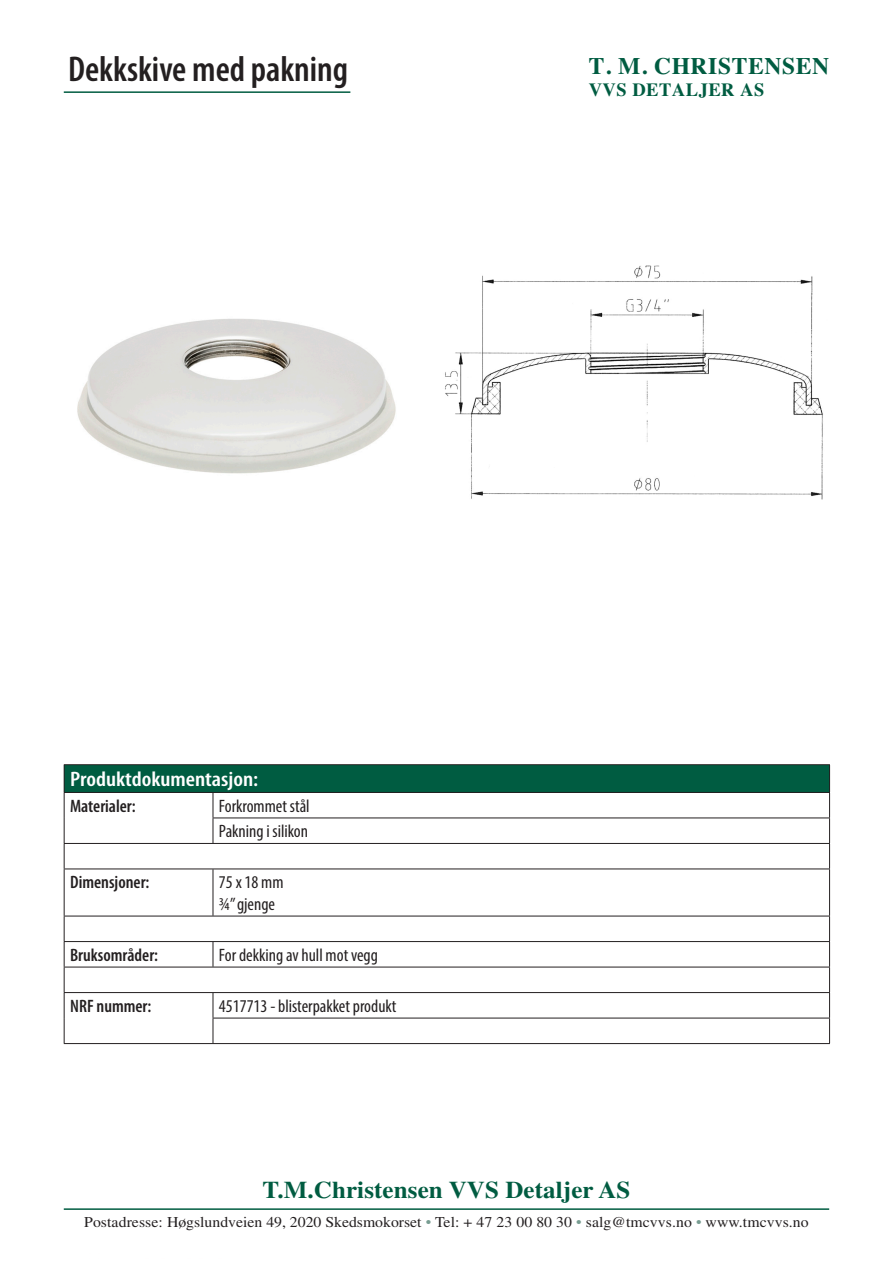
<style>
.page{position:relative;width:893px;height:1263px;background:#fff}
.page>*{position:absolute;margin:0;border:0;box-sizing:border-box;transform-origin:0 0}
.t1{font:600 condensed 36px "Myriad Pro";color:#231f20}
.t2{font:700 24px "Times";letter-spacing:.005em;color:#005c41;scale:1.04 1}
.t3{font:700 23.7px "Times";letter-spacing:.025em;color:#005c41}
.t4{font:600 condensed 21px "Myriad Pro";color:#fff;scale:1.12 1}
.t5{font:700 18.6px "Times";letter-spacing:.025em;color:#005c41}
.t6{font:condensed 18px/25.5px "Myriad Pro";color:#231f20}
.t7{font:600 condensed 18px "Myriad Pro";color:#231f20}
.t8{font:15px "Times";letter-spacing:.005em;color:#231f20;scale:1.05 1}
.s1{color:#789d92}
</style>
<div class="page">
<hr style="left:64px;top:1208px;width:765px;height:2px;background:#005c41">
<hr style="left:64px;top:91px;width:286px;height:2px;background:#005c41">
<img style="left:77px;top:319px;width:319px;height:155px">
<img style="left:445px;top:265px;width:378px;height:235px">
<div style="left:64px;top:765px;width:766px;height:27px;background:#005c41"></div>
<hr style="left:64px;top:764px;width:149px;height:1px;background:#231f20">
<hr style="left:213px;top:764px;width:617px;height:1px;background:#231f20">
<hr style="left:64px;top:792px;width:149px;height:1px;background:#231f20">
<hr style="left:213px;top:792px;width:617px;height:1px;background:#231f20">
<hr style="left:213px;top:817px;width:617px;height:1px;background:#231f20">
<svg style="left:213px;top:793px;width:1px;height:50px"></svg>
<hr style="left:64px;top:843px;width:149px;height:1px;background:#231f20">
<svg style="left:64px;top:765px;width:1px;height:103px"></svg>
<hr style="left:213px;top:843px;width:617px;height:1px;background:#231f20">
<svg style="left:829px;top:765px;width:1px;height:103px"></svg>
<hr style="left:64px;top:868px;width:149px;height:1px;background:#231f20">
<hr style="left:64px;top:869px;width:1px;height:47px;background:#231f20">
<hr style="left:213px;top:868px;width:617px;height:1px;background:#231f20">
<hr style="left:213px;top:869px;width:1px;height:47px;background:#231f20">
<hr style="left:829px;top:869px;width:1px;height:47px;background:#231f20">
<hr style="left:64px;top:916px;width:149px;height:1px;background:#231f20">
<hr style="left:213px;top:916px;width:617px;height:1px;background:#231f20">
<hr style="left:64px;top:941px;width:149px;height:1px;background:#231f20">
<hr style="left:213px;top:941px;width:617px;height:1px;background:#231f20">
<svg style="left:213px;top:942px;width:1px;height:25px"></svg>
<hr style="left:64px;top:967px;width:149px;height:1px;background:#231f20">
<hr style="left:213px;top:967px;width:617px;height:1px;background:#231f20">
<hr style="left:64px;top:992px;width:149px;height:1px;background:#231f20">
<hr style="left:213px;top:992px;width:617px;height:1px;background:#231f20">
<svg style="left:64px;top:916px;width:1px;height:127px"></svg>
<hr style="left:213px;top:1018px;width:617px;height:1px;background:#231f20">
<svg style="left:213px;top:993px;width:1px;height:50px"></svg>
<svg style="left:829px;top:916px;width:1px;height:127px"></svg>
<hr style="left:64px;top:1043px;width:149px;height:1px;background:#231f20">
<hr style="left:213px;top:1043px;width:617px;height:1px;background:#231f20">
<h1 class="t1" style="left:68px;top:49px;width:282px">Dekkskive med pakning</h1>
<h3 class="t3" style="left:589px;top:43px;width:242px">T. M. CHRISTENSEN</h3>
<p class="t5" style="left:589px;top:72px;width:177px">VVS DETALJER AS</p>
<p class="t4" style="left:70px;top:768px;width:169px">Produktdokumentasjon:</p>
<p class="t7" style="left:70px;top:796px;width:67px">Materialer:</p>
<p class="t6" style="left:219px;top:793px;width:92px">Forkrommet stål<br>Pakning i silikon</p>
<p class="t7" style="left:70px;top:873px;width:81px">Dimensjoner:</p>
<p class="t6" style="left:219px;top:871px;width:66px;line-height:21.6px">75 x 18 mm ¾” gjenge</p>
<p class="t7" style="left:70px;top:945px;width:89px">Bruksområder:</p>
<p class="t6" style="left:219px;top:942px;width:161px">For dekking av hull mot vegg</p>
<p class="t7" style="left:70px;top:996px;width:83px">NRF nummer:</p>
<p class="t6" style="left:219px;top:993px;width:179px">4517713 - blisterpakket produkt</p>
<h2 class="t2" style="left:263px;top:1175px;width:355px">T.M.Christensen VVS Detaljer AS</h2>
<p class="t8" style="left:84px;top:1213px;width:692px">Postadresse: Høgslundveien 49, 2020 Skedsmokorset <span class="s1">•</span> Tel: + 47 23 00 80 30 <span class="s1">•</span> salg@tmcvvs.no <span class="s1">•</span> www.tmcvvs.no</p>
</div>
